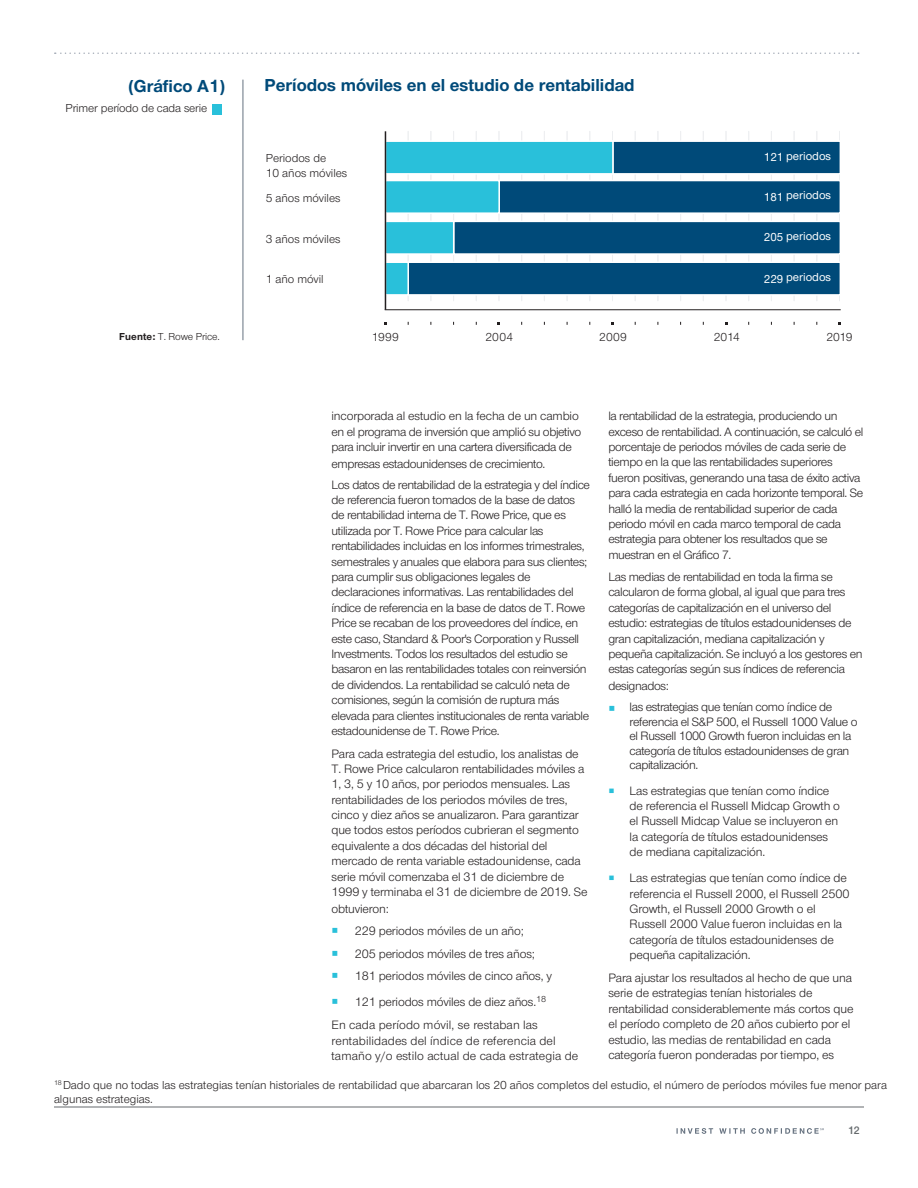
<style>
.page{position:relative;width:918px;height:1188px;background:#fff}
.page>*{position:absolute;margin:0;border:0;box-sizing:border-box;transform-origin:0 0}
.t1{font:700 18px "Nimbus Sans Novus";color:#004a79}
.t2{font:12.6px/15.5px "Nimbus Sans Novus";letter-spacing:-.03em;color:#231f20}
.t3{font:12.6px/15.5px "Nimbus Sans Novus";letter-spacing:-.01em;color:#231f20}
.t4{font:12.6px/15.5px "Nimbus Sans Novus";letter-spacing:.01em;color:#231f20}
.t5{font:12.6px/23.1px "Nimbus Sans Novus";color:#231f20}
.t6{font:12px/14.4px "Nimbus Sans Novus";color:#231f20}
.t7{font:500 12px "Nimbus Sans Novus";color:#fff}
.t8{font:600 11.25px "Nimbus Sans Novus";color:#64696c}
.t9{font:10.5px "Nimbus Sans Novus";letter-spacing:-.01em;color:#231f20}
.s1{font-weight:700}
.s2{color:#29c0da}
</style>
<div class="page">
<hr style="left:54px;top:1107px;width:810px;height:1px;background:#64696c">
<svg style="left:677px;top:1128px;width:147px;height:6px"></svg>
<hr style="left:430px;top:131px;width:1px;height:170px;background:#a7aeb9">
<hr style="left:816px;top:131px;width:1px;height:170px;background:#a7aeb9">
<hr style="left:431px;top:131px;width:1px;height:170px;background:#a7aeb9">
<hr style="left:408px;top:131px;width:1px;height:170px;background:#a7aeb9">
<hr style="left:453px;top:131px;width:1px;height:170px;background:#a7aeb9">
<hr style="left:476px;top:131px;width:1px;height:170px;background:#a7aeb9">
<hr style="left:521px;top:131px;width:1px;height:170px;background:#a7aeb9">
<hr style="left:612px;top:131px;width:1px;height:170px;background:#a7aeb9">
<hr style="left:589px;top:131px;width:1px;height:170px;background:#a7aeb9">
<hr style="left:567px;top:131px;width:1px;height:170px;background:#a7aeb9">
<hr style="left:544px;top:131px;width:1px;height:170px;background:#a7aeb9">
<hr style="left:499px;top:131px;width:1px;height:170px;background:#a7aeb9">
<hr style="left:635px;top:131px;width:1px;height:170px;background:#a7aeb9">
<hr style="left:658px;top:131px;width:1px;height:170px;background:#a7aeb9">
<hr style="left:748px;top:131px;width:1px;height:170px;background:#a7aeb9">
<hr style="left:771px;top:131px;width:1px;height:170px;background:#a7aeb9">
<hr style="left:726px;top:131px;width:1px;height:170px;background:#a7aeb9">
<hr style="left:703px;top:131px;width:1px;height:170px;background:#a7aeb9">
<hr style="left:680px;top:131px;width:1px;height:170px;background:#a7aeb9">
<hr style="left:794px;top:131px;width:1px;height:170px;background:#a7aeb9">
<hr style="left:839px;top:131px;width:1px;height:170px;background:#a7aeb9">
<div style="left:613px;top:141px;width:227px;height:33px;background:#004a79"></div>
<div style="left:612px;top:140px;width:229px;height:35px;border:2px solid #fff"></div>
<div style="left:499px;top:181px;width:341px;height:32px;background:#004a79"></div>
<div style="left:498px;top:180px;width:343px;height:34px;border:2px solid #fff"></div>
<div style="left:454px;top:221px;width:386px;height:33px;background:#004a79"></div>
<div style="left:453px;top:221px;width:388px;height:34px;border:2px solid #fff"></div>
<div style="left:408px;top:262px;width:432px;height:33px;background:#004a79"></div>
<div style="left:407px;top:261px;width:434px;height:35px;border:2px solid #fff"></div>
<div style="left:385px;top:141px;width:228px;height:33px;background:#29c0da"></div>
<div style="left:385px;top:140px;width:229px;height:35px;border:2px solid #fff"></div>
<div style="left:385px;top:181px;width:114px;height:32px;background:#29c0da"></div>
<div style="left:385px;top:180px;width:115px;height:34px;border:2px solid #fff"></div>
<div style="left:385px;top:221px;width:69px;height:33px;background:#29c0da"></div>
<div style="left:385px;top:221px;width:69px;height:34px;border:2px solid #fff"></div>
<div style="left:385px;top:262px;width:23px;height:33px;background:#29c0da"></div>
<div style="left:385px;top:261px;width:24px;height:35px;border:2px solid #fff"></div>
<hr style="left:385px;top:131px;width:1px;height:179px;background:#231f20">
<hr style="left:385px;top:309px;width:456px;height:1px;background:#231f20">
<hr style="left:243px;top:80px;width:1px;height:260px;background:#65717f">
<svg style="left:55px;top:52px;width:804px;height:2px"></svg>
<div style="left:212px;top:105px;width:9px;height:10px;background:#29c0da"></div>
<h1 class="t1" style="left:128px;top:74px;width:98px">(Gráfico A1)</h1>
<p class="t6" style="left:66px;top:100px;width:143px">Primer período de cada serie</p>
<p class="t9" style="left:119px;top:329px;width:102px"><span class="s1">Fuente:</span> T. Rowe Price.</p>
<h1 class="t1" style="left:265px;top:72px;width:372px">Períodos móviles en el estudio de rentabilidad</h1>
<p class="t6" style="left:266px;top:151px;width:83px">Periodos de<br>10 años móviles</p>
<p class="t6" style="left:266px;top:191px;width:76px">5 años móviles</p>
<p class="t6" style="left:266px;top:231px;width:76px">3 años móviles</p>
<p class="t6" style="left:266px;top:271px;width:59px">1 año móvil</p>
<p class="t7" style="left:764px;top:148px;width:69px">121 periodos</p>
<p class="t7" style="left:764px;top:187px;width:69px">181 periodos</p>
<p class="t7" style="left:764px;top:228px;width:69px">205 periodos</p>
<p class="t7" style="left:764px;top:269px;width:69px">229 periodos</p>
<p class="t6" style="left:372px;top:329px;width:29px">1999</p>
<p class="t6" style="left:485px;top:329px;width:29px">2004</p>
<p class="t6" style="left:599px;top:329px;width:29px">2009</p>
<p class="t6" style="left:714px;top:329px;width:28px">2014</p>
<p class="t6" style="left:826px;top:329px;width:28px">2019</p>
<p class="t2" style="left:332px;top:408px;width:251px">incorporada al estudio en la fecha de un cambio en el programa de inversión que amplió su objetivo para incluir invertir en una cartera diversificada de</p>
<p class="t2" style="left:332px;top:453px;width:260px;line-height:20.9px">empresas estadounidenses de crecimiento.<br>Los datos de rentabilidad de la estrategia y del índice</p>
<p class="t2" style="left:332px;top:492px;width:259px">de referencia fueron tomados de la base de datos de rentabilidad interna de T. Rowe Price, que es utilizada por T. Rowe Price para calcular las rentabilidades incluidas en los informes trimestrales, semestrales y anuales que elabora para sus clientes; para cumplir sus obligaciones legales de declaraciones informativas. Las rentabilidades del índice de referencia en la base de datos de T. Rowe Price se recaban de los proveedores del índice, en este caso, Standard &amp; Poor's Corporation y Russell Investments. Todos los resultados del estudio se basaron en las rentabilidades totales con reinversión de dividendos. La rentabilidad se calculó neta de comisiones, según la comisión de ruptura más elevada para clientes institucionales de renta variable estadounidense de T. Rowe Price.</p>
<p class="t3" style="left:332px;top:745px;width:258px">Para cada estrategia del estudio, los analistas de T. Rowe Price calcularon rentabilidades móviles a 1, 3, 5 y 10 años, por periodos mensuales. Las rentabilidades de los periodos móviles de tres, cinco y diez años se anualizaron. Para garantizar que todos estos períodos cubrieran el segmento equivalente a dos décadas del historial del mercado de renta variable estadounidense, cada serie móvil comenzaba el 31 de diciembre de 1999 y terminaba el 31 de diciembre de 2019. Se</p>
<p class="t3" style="left:332px;top:901px;width:59px">obtuvieron:</p>
<p class="t3" style="left:332px;top:923px;width:194px"><span class="s2">○○</span> 229 periodos móviles de un año;</p>
<p class="t3" style="left:332px;top:945px;width:205px"><span class="s2">○○</span> 205 periodos móviles de tres años;</p>
<p class="t3" style="left:332px;top:967px;width:222px"><span class="s2">○○</span> 181 periodos móviles de cinco años, y</p>
<p class="t5" style="left:332px;top:990px;width:216px"><span class="s2">○○</span> 121 periodos móviles de diez años.<sup>18<br></sup>En cada período móvil, se restaban las</p>
<p class="t4" style="left:332px;top:1032px;width:248px">rentabilidades del índice de referencia del tamaño y/o estilo actual de cada estrategia de</p>
<p class="t2" style="left:608px;top:408px;width:257px">la rentabilidad de la estrategia, produciendo un exceso de rentabilidad. A continuación, se calculó el porcentaje de periodos móviles de cada serie de tiempo en la que las rentabilidades superiores fueron positivas, generando una tasa de éxito activa para cada estrategia en cada horizonte temporal. Se halló la media de rentabilidad superior de cada periodo móvil en cada marco temporal de cada estrategia para obtener los resultados que se muestran en el Gráfico 7.</p>
<p class="t2" style="left:608px;top:569px;width:256px">Las medias de rentabilidad en toda la firma se calcularon de forma global, al igual que para tres categorías de capitalización en el universo del estudio: estrategias de títulos estadounidenses de gran capitalización, mediana capitalización y pequeña capitalización. Se incluyó a los gestores en estas categorías según sus índices de referencia</p>
<p class="t2" style="left:608px;top:678px;width:62px">designados:</p>
<p class="t2" style="left:630px;top:699px;width:229px;line-height:14.5px;text-indent:-21px"><span class="s2">○○</span> las estrategias que tenían como índice de referencia el S&amp;P 500, el Russell 1000 Value o el Russell 1000 Growth fueron incluidas en la categoría de títulos estadounidenses de gran capitalización.</p>
<p class="t3" style="left:630px;top:782px;width:212px;text-indent:-21px"><span class="s2">○○</span> Las estrategias que tenían como índice de referencia el Russell Midcap Growth o el Russell Midcap Value se incluyeron en la categoría de títulos estadounidenses de mediana capitalización.</p>
<p class="t3" style="left:630px;top:870px;width:221px;text-indent:-21px"><span class="s2">○○</span> Las estrategias que tenían como índice de referencia el Russell 2000, el Russell 2500<br>Growth, el Russell 2000 Growth o el Russell 2000 Value fueron incluidas en la categoría de títulos estadounidenses de pequeña capitalización.</p>
<p class="t3" style="left:608px;top:970px;width:247px">Para ajustar los resultados al hecho de que una serie de estrategias tenían historiales de rentabilidad considerablemente más cortos que el período completo de 20 años cubierto por el estudio, las medias de rentabilidad en cada categoría fueron ponderadas por tiempo, es</p>
<p class="t6" style="left:54px;top:1077px;width:835px"><sup>18</sup> Dado que no todas las estrategias tenían historiales de rentabilidad que abarcaran los 20 años completos del estudio, el número de períodos móviles fue menor para algunas estrategias.</p>
<p class="t8" style="left:848px;top:1123px;width:13px">12</p>
</div>
